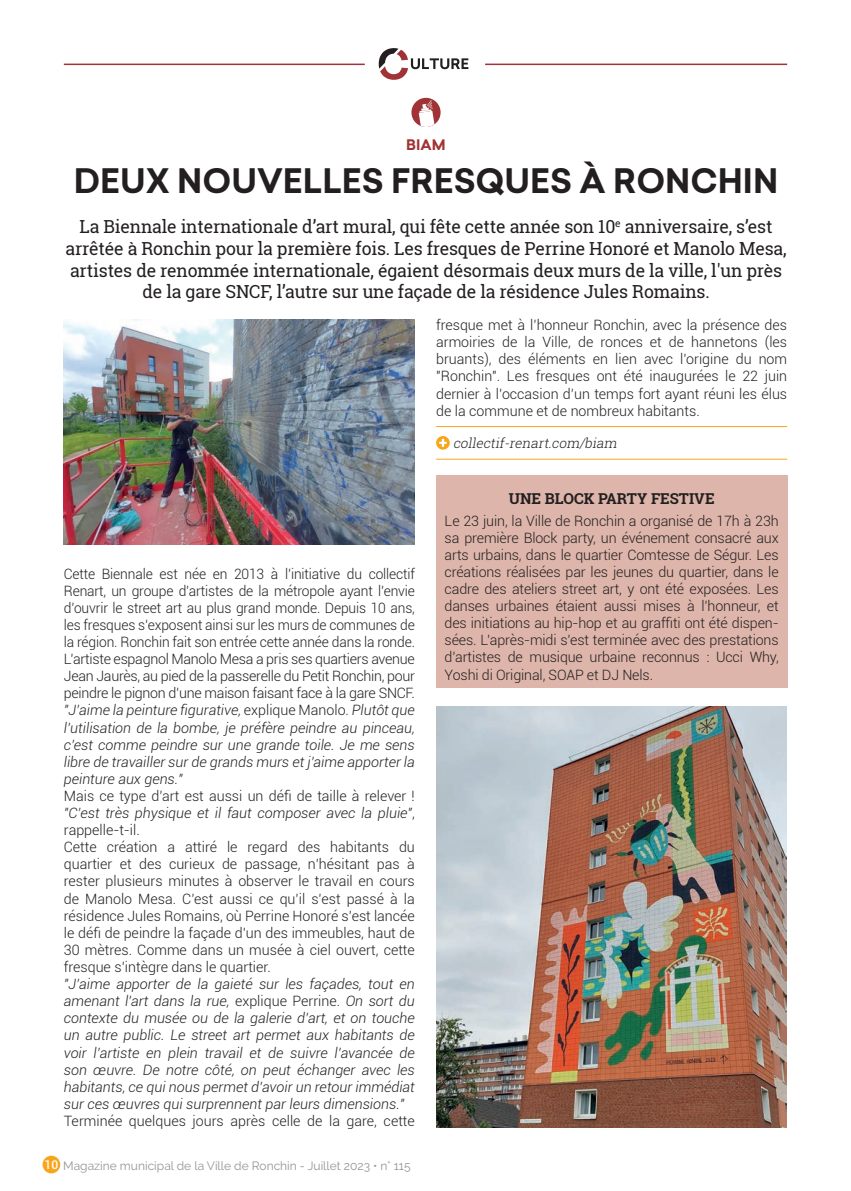
<style>
.page{position:relative;width:851px;height:1191px;background:#fff}
.page>*{position:absolute;margin:0;border:0;box-sizing:border-box;transform-origin:0 0}
.t1{font:700 33px "Sailec";color:#231f20}
.t2{font:18px/21.6px "Roboto Slab";letter-spacing:-.01em;color:#231f20;text-align:center}
.t3{font:700 15px "Roboto Slab";color:#231f20}
.t4{font:300 14.25px/17.1px "Roboto";color:#231f20;text-align:justify}
.t5{font:italic 300 14.25px/17.1px "Roboto";color:#231f20;text-align:justify}
.t6{font:700 14.25px "Sailec";color:#9f3335}
.t7{font:italic 300 13.5px "Roboto Slab";color:#231f20}
.t8{font:12px "Raleway";color:#939598}
.s1{font-style:normal}
.s2{font-style:italic}
.s3{font-family:"Roboto";font-weight:500;color:#fff}
</style>
<div class="page">
<div style="left:43px;top:1155px;width:17px;height:18px;background:#f9a51b;border-radius:50%"></div>
<div style="left:436px;top:476px;width:351px;height:212px;background:#ddb5aa"></div>
<div style="left:411px;top:98px;width:29px;height:29px;background:#9f3335;border-radius:50%"></div>
<svg style="left:418px;top:100px;width:18px;height:27px"></svg>
<hr style="left:436px;top:426px;width:351px;height:1px;background:#f9a51b">
<hr style="left:436px;top:459px;width:351px;height:1px;background:#f9a51b">
<svg style="left:436px;top:436px;width:13px;height:13px"></svg>
<svg style="left:439px;top:439px;width:7px;height:8px"></svg>
<hr style="left:64px;top:64px;width:723px;height:1px;background:#9f3335">
<svg style="left:362px;top:48px;width:126px;height:32px"></svg>
<img style="left:436px;top:706px;width:350px;height:421px">
<img style="left:64px;top:319px;width:351px;height:225px">
<p class="t6" style="left:406px;top:134px;width:41px">BIAM</p>
<p class="t1" style="left:74px;top:157px;width:706px">DEUX NOUVELLES FRESQUES À RONCHIN</p>
<p class="t2" style="left:66px;top:216px;width:722px">La Biennale internationale d’art mural, qui fête cette année son 10<sup>e</sup> anniversaire, s’est arrêtée à Ronchin pour la première fois. Les fresques de Perrine Honoré et Manolo Mesa, artistes de renommée internationale, égaient désormais deux murs de la ville, l'un près de la gare SNCF, l’autre sur une façade de la résidence Jules Romains.</p>
<p class="t4" style="left:64px;top:564px;width:352px">Cette Biennale est née en 2013 à l’initiative du collectif Renart, un groupe d’artistes de la métropole ayant l’envie d’ouvrir le street art au plus grand monde. Depuis 10 ans, les fresques s’exposent ainsi sur les murs de communes de la région. Ronchin fait son entrée cette année dans la ronde.</p>
<p class="t4" style="left:64px;top:650px;width:352px">L’artiste espagnol Manolo Mesa a pris ses quartiers avenue Jean Jaurès, au pied de la passerelle du Petit Ronchin, pour peindre le pignon d’une maison faisant face à la gare SNCF.</p>
<p class="t5" style="left:64px;top:701px;width:352px">"J’aime la peinture figurative, <span class="s1">explique Manolo.</span> Plutôt que l’utilisation de la bombe, je préfère peindre au pinceau, c’est comme peindre sur une grande toile. Je me sens libre de travailler sur de grands murs et j’aime apporter la peinture aux gens."</p>
<p class="t4" style="left:64px;top:787px;width:352px">Mais ce type d’art est aussi un défi de taille à relever ! <span class="s2">"C’est très physique et il faut composer avec la pluie"</span>, rappelle-t-il.</p>
<p class="t4" style="left:64px;top:838px;width:352px">Cette création a attiré le regard des habitants du quartier et des curieux de passage, n’hésitant pas à rester plusieurs minutes à observer le travail en cours de Manolo Mesa. C’est aussi ce qu’il s’est passé à la résidence Jules Romains, où Perrine Honoré s’est lancée le défi de peindre la façade d’un des immeubles, haut de 30 mètres. Comme dans un musée à ciel ouvert, cette fresque s’intègre dans le quartier.</p>
<p class="t5" style="left:64px;top:975px;width:352px">"J’aime apporter de la gaieté sur les façades, tout en amenant l’art dans la rue, <span class="s1">explique Perrine.</span> On sort du contexte du musée ou de la galerie d’art, et on touche un autre public. Le street art permet aux habitants de voir l’artiste en plein travail et de suivre l’avancée de son œuvre. De notre côté, on peut échanger avec les habitants, ce qui nous permet d’avoir un retour immédiat sur ces œuvres qui surprennent par leurs dimensions."</p>
<p class="t4" style="left:64px;top:1111px;width:352px">Terminée quelques jours après celle de la gare, cette</p>
<p class="t8" style="left:45px;top:1159px;width:367px"><span class="s3">10</span> Magazine municipal de la Ville de Ronchin - Juillet 2023 • n° 115</p>
<p class="t4" style="left:436px;top:316px;width:352px">fresque met à l’honneur Ronchin, avec la présence des armoiries de la Ville, de ronces et de hannetons (les bruants), des éléments en lien avec l’origine du nom "Ronchin". Les fresques ont été inaugurées le 22 juin dernier à l’occasion d’un temps fort ayant réuni les élus de la commune et de nombreux habitants.</p>
<p class="t7" style="left:453px;top:434px;width:168px">collectif-renart.com/biam</p>
<p class="t3" style="left:508px;top:488px;width:207px">UNE BLOCK PARTY FESTIVE</p>
<p class="t4" style="left:444px;top:511px;width:335px">Le 23 juin, la Ville de Ronchin a organisé de 17h à 23h sa première Block party, un événement consacré aux arts urbains, dans le quartier Comtesse de Ségur. Les créations réalisées par les jeunes du quartier, dans le cadre des ateliers street art, y ont été exposées. Les danses urbaines étaient aussi mises à l’honneur, et des initiations au hip-hop et au graffiti ont été dispen&shy;sées. L’après-midi s’est terminée avec des prestations d’artistes de musique urbaine reconnus : Ucci Why, Yoshi di Original, SOAP et DJ Nels.</p>
</div>
